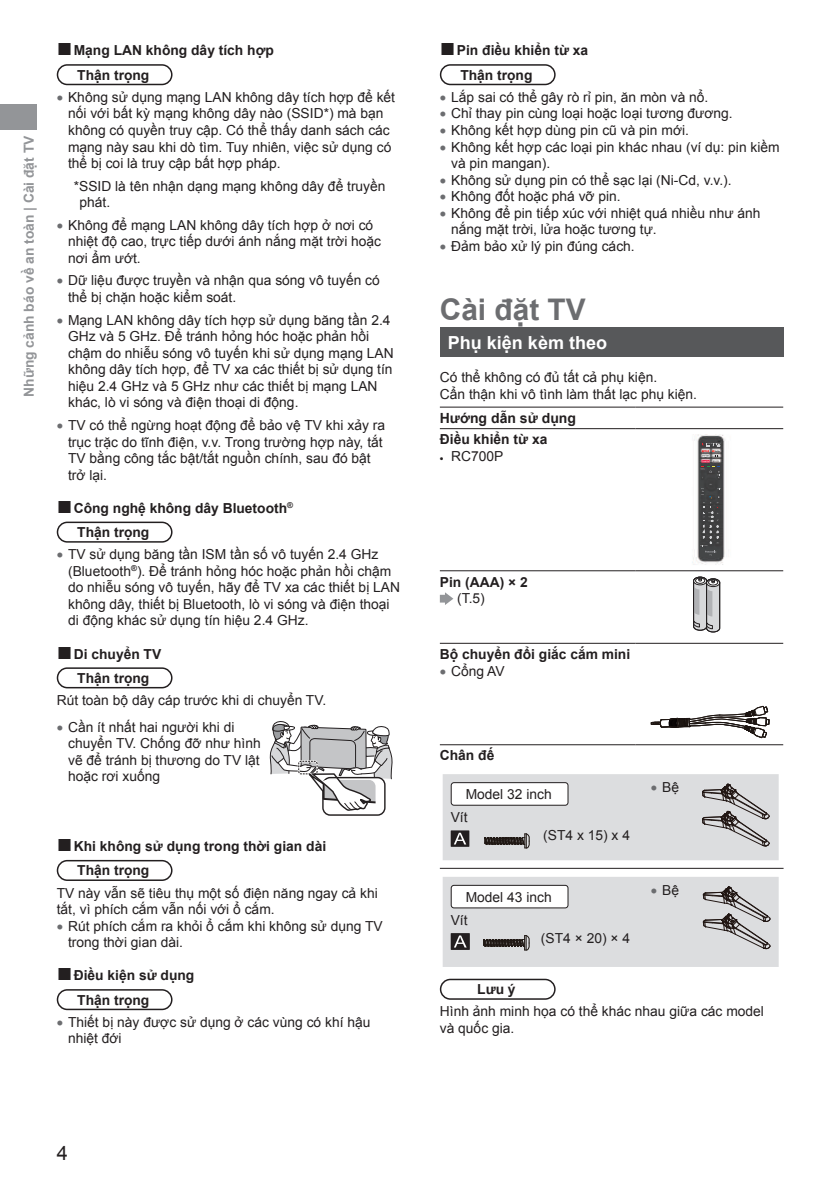
<style>
.page{position:relative;width:840px;height:1191px;background:#fff}
.page>*{position:absolute;margin:0;border:0;box-sizing:border-box;transform-origin:0 0}
.t1{font:700 29.8px "Arial";color:#6c6d70}
.t2{font:20px "Arial";color:#231f20}
.t3{font:700 18px "Arial";color:#fff}
.t4{font:700 14px "Arial";color:#231f20}
.t5{font:13.8px/16.6px "Arial";color:#231f20}
.t6{font:700 13.8px/24.4px "Arial";color:#231f20}
.t7{font:700 13.8px "Arial";color:#939598}
.s1{font-size:26px}
.s2{color:#6c6d70}
</style>
<div class="page">
<div style="left:57px;top:64px;width:115px;height:21px;border:2px solid #231f20;border-radius:10px"></div>
<div style="left:57px;top:521px;width:115px;height:21px;border:2px solid #231f20;border-radius:10px"></div>
<div style="left:57px;top:667px;width:115px;height:21px;border:2px solid #231f20;border-radius:10px"></div>
<svg style="left:270px;top:721px;width:122px;height:95px"></svg>
<div style="left:57px;top:860px;width:115px;height:21px;border:2px solid #231f20;border-radius:10px"></div>
<div style="left:57px;top:989px;width:115px;height:21px;border:2px solid #231f20;border-radius:10px"></div>
<div style="left:439px;top:64px;width:116px;height:21px;border:2px solid #231f20;border-radius:10px"></div>
<div style="left:439px;top:328px;width:343px;height:29px;background:#57585a"></div>
<hr style="left:439px;top:406px;width:196px;height:1px;background:#231f20">
<hr style="left:635px;top:406px;width:147px;height:1px;background:#231f20">
<hr style="left:439px;top:428px;width:196px;height:1px;background:#231f20">
<hr style="left:635px;top:428px;width:147px;height:1px;background:#231f20">
<hr style="left:439px;top:570px;width:196px;height:1px;background:#231f20">
<hr style="left:635px;top:570px;width:147px;height:1px;background:#231f20">
<hr style="left:439px;top:643px;width:196px;height:1px;background:#231f20">
<hr style="left:635px;top:643px;width:147px;height:1px;background:#231f20">
<hr style="left:439px;top:744px;width:196px;height:1px;background:#231f20">
<hr style="left:635px;top:744px;width:147px;height:1px;background:#231f20">
<img style="left:692px;top:434px;width:33px;height:131px">
<svg style="left:700px;top:443px;width:20px;height:35px"></svg>
<svg style="left:700px;top:484px;width:20px;height:71px"></svg>
<svg style="left:439px;top:592px;width:14px;height:13px"></svg>
<svg style="left:693px;top:576px;width:27px;height:57px;background:#ababad"></svg>
<svg style="left:650px;top:705px;width:119px;height:33px"></svg>
<svg style="left:442px;top:774px;width:336px;height:86px;background:#d4d5d6"></svg>
<hr style="left:439px;top:868px;width:344px;height:1px;background:#231f20">
<svg style="left:442px;top:877px;width:336px;height:90px;background:#d5d5d7"></svg>
<div style="left:439px;top:978px;width:116px;height:21px;border:2px solid #231f20;border-radius:10px"></div>
<div style="left:0;top:104px;width:37px;height:25px;background:#939598"></div>
<p class="t7" style="left:20px;top:397px;width:262px;rotate:-90deg">Những cảnh báo về an toàn | Cài đặt TV</p>
<p class="t6" style="left:77px;top:39px;width:198px;text-indent:-20px"><span class="s1">■</span>Mạng LAN không dây tích hợp<br>Thận trọng</p>
<p class="t5" style="left:68px;top:89px;width:328px;text-indent:-11px"><span class="s2">•</span> Không sử dụng mạng LAN không dây tích hợp để kết nối với bất kỳ mạng không dây nào (SSID*) mà bạn không có quyền truy cập. Có thể thấy danh sách các mạng này sau khi dò tìm. Tuy nhiên, việc sử dụng có thể bị coi là truy cập bất hợp pháp.</p>
<p class="t5" style="left:79px;top:178px;width:307px;text-indent:-6px">*SSID là tên nhận dạng mạng không dây để truyền phát.</p>
<p class="t5" style="left:68px;top:217px;width:314px;text-indent:-11px"><span class="s2">•</span> Không để mạng LAN không dây tích hợp ở nơi có nhiệt độ cao, trực tiếp dưới ánh nắng mặt trời hoặc nơi ẩm ướt.</p>
<p class="t5" style="left:68px;top:272px;width:313px;text-indent:-11px"><span class="s2">•</span> Dữ liệu được truyền và nhận qua sóng vô tuyến có thể bị chặn hoặc kiểm soát.</p>
<p class="t5" style="left:68px;top:311px;width:327px;text-indent:-11px"><span class="s2">•</span> Mạng LAN không dây tích hợp sử dụng băng tần 2.4<br>GHz và 5 GHz. Để tránh hỏng hóc hoặc phản hồi chậm do nhiễu sóng vô tuyến khi sử dụng mạng LAN không dây tích hợp, để TV xa các thiết bị sử dụng tín hiệu 2.4 GHz và 5 GHz như các thiết bị mạng LAN khác, lò vi sóng và điện thoại di động.</p>
<p class="t5" style="left:68px;top:417px;width:318px;text-indent:-11px"><span class="s2">•</span> TV có thể ngừng hoạt động để bảo vệ TV khi xảy ra trục trặc do tĩnh điện, v.v. Trong trường hợp này, tắt TV bằng công tắc bật/tắt nguồn chính, sau đó bật trở lại.</p>
<p class="t6" style="left:77px;top:496px;width:217px;text-indent:-20px"><span class="s1">■</span>Công nghệ không dây Bluetooth<sup>®<br></sup>Thận trọng</p>
<p class="t5" style="left:68px;top:546px;width:333px;text-indent:-11px"><span class="s2">•</span> TV sử dụng băng tần ISM tần số vô tuyến 2.4 GHz (Bluetooth<sup>®</sup>). Để tránh hỏng hóc hoặc phản hồi chậm do nhiễu sóng vô tuyến, hãy để TV xa các thiết bị LAN không dây, thiết bị Bluetooth, lò vi sóng và điện thoại di động khác sử dụng tín hiệu 2.4 GHz.</p>
<p class="t6" style="left:77px;top:642px;width:85px;text-indent:-20px"><span class="s1">■</span>Di chuyển TV<br>Thận trọng</p>
<p class="t5" style="left:57px;top:692px;width:271px">Rút toàn bộ dây cáp trước khi di chuyển TV.</p>
<p class="t5" style="left:68px;top:718px;width:194px;text-indent:-11px"><span class="s2">•</span> Cần ít nhất hai người khi di chuyển TV. Chống đỡ như hình vẽ để tránh bị thương do TV lật hoặc rơi xuống</p>
<p class="t6" style="left:77px;top:834px;width:250px;text-indent:-20px"><span class="s1">■</span>Khi không sử dụng trong thời gian dài<br>Thận trọng</p>
<p class="t5" style="left:57px;top:884px;width:322px">TV này vẫn sẽ tiêu thụ một số điện năng ngay cả khi tắt, vì phích cắm vẫn nối với ổ cắm.</p>
<p class="t5" style="left:68px;top:917px;width:316px;text-indent:-11px"><span class="s2">•</span> Rút phích cắm ra khỏi ổ cắm khi không sử dụng TV trong thời gian dài.</p>
<p class="t6" style="left:77px;top:963px;width:118px;text-indent:-20px"><span class="s1">■</span>Điều kiện sử dụng<br>Thận trọng</p>
<p class="t5" style="left:68px;top:1013px;width:303px;text-indent:-11px"><span class="s2">•</span> Thiết bị này được sử dụng ở các vùng có khí hậu nhiệt đới</p>
<h2 class="t2" style="left:57px;top:1140px;width:13px">4</h2>
<p class="t6" style="left:460px;top:39px;width:129px;text-indent:-20px"><span class="s1">■</span>Pin điều khiển từ xa<br>Thận trọng</p>
<p class="t5" style="left:439px;top:89px;width:270px"><span class="s2">•</span> Lắp sai có thể gây rò rỉ pin, ăn mòn và nổ.</p>
<p class="t5" style="left:439px;top:105px;width:294px"><span class="s2">•</span> Chỉ thay pin cùng loại hoặc loại tương đương.</p>
<p class="t5" style="left:439px;top:122px;width:250px"><span class="s2">•</span> Không kết hợp dùng pin cũ và pin mới.</p>
<p class="t5" style="left:451px;top:138px;width:330px;text-indent:-11px"><span class="s2">•</span> Không kết hợp các loại pin khác nhau (ví dụ: pin kiềm và pin mangan).</p>
<p class="t5" style="left:439px;top:172px;width:293px"><span class="s2">•</span> Không sử dụng pin có thể sạc lại (Ni-Cd, v.v.).</p>
<p class="t5" style="left:439px;top:188px;width:182px"><span class="s2">•</span> Không đốt hoặc phá vỡ pin.</p>
<p class="t5" style="left:451px;top:205px;width:311px;text-indent:-11px"><span class="s2">•</span> Không để pin tiếp xúc với nhiệt quá nhiều như ánh nắng mặt trời, lửa hoặc tương tự.</p>
<p class="t5" style="left:439px;top:238px;width:196px"><span class="s2">•</span> Đảm bảo xử lý pin đúng cách.</p>
<h1 class="t1" style="left:439px;top:290px;width:147px">Cài đặt TV</h1>
<h3 class="t3" style="left:447px;top:331px;width:161px">Phụ kiện kèm theo</h3>
<p class="t5" style="left:439px;top:369px;width:258px">Có thể không có đủ tất cả phụ kiện.<br>Cẩn thận khi vô tình làm thất lạc phụ kiện.</p>
<p class="t4" style="left:439px;top:409px;width:138px">Hướng dẫn sử dụng</p>
<p class="t6" style="left:439px;top:428px;width:109px">Điều khiển từ xa</p>
<p class="t5" style="left:439px;top:448px;width:65px">• RC700P</p>
<p class="t6" style="left:439px;top:570px;width:89px">Pin (AAA) × 2</p>
<p class="t5" style="left:457px;top:590px;width:29px">(T.5)</p>
<p class="t6" style="left:439px;top:642px;width:192px">Bộ chuyển đổi giắc cắm mini</p>
<p class="t5" style="left:439px;top:662px;width:66px"><span class="s2">•</span> Cổng AV</p>
<p class="t6" style="left:439px;top:744px;width:56px">Chân đế</p>
<p class="t5" style="left:450px;top:783px;width:102px;line-height:23px;text-indent:15px">Model 32 inch<br>Vít</p>
<p class="t5" style="left:543px;top:827px;width:88px">(ST4 x 15) x 4</p>
<p class="t5" style="left:450px;top:885px;width:102px;line-height:23px;text-indent:15px">Model 43 inch<br>Vít</p>
<p class="t5" style="left:540px;top:930px;width:90px">(ST4 × 20) × 4</p>
<p class="t5" style="left:650px;top:779px;width:30px"><span class="s2">•</span> Bệ</p>
<p class="t5" style="left:650px;top:882px;width:30px"><span class="s2">•</span> Bệ</p>
<p class="t6" style="left:477px;top:977px;width:40px">Lưu ý</p>
<p class="t5" style="left:439px;top:1003px;width:325px">Hình ảnh minh họa có thể khác nhau giữa các model và quốc gia.</p>
</div>
